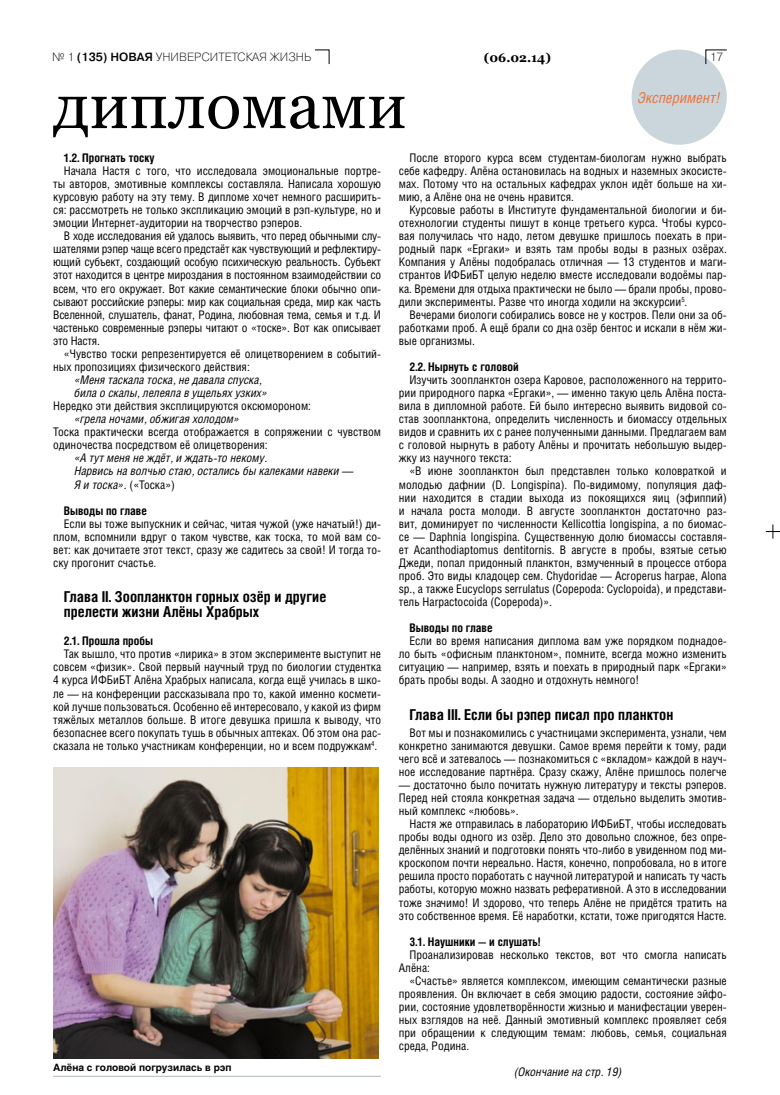
<style>
.page{position:relative;width:780px;height:1095px;background:#fff}
.page>*{position:absolute;margin:0;border:0;box-sizing:border-box;transform-origin:0 0}
.t1{font:65px "Georgia";color:#000}
.t2{font:700 15px/15px "Helios Cond C";color:#000}
.t3{font:italic 15px "Helios Cond C";color:#eb723d}
.t4{font:700 12.5px "Georgia";color:#000}
.t5{font:11.88px/13.1px "Helios Cond C";color:#000;text-align:justify}
.t6{font:italic 11.88px/13.1px "Helios Cond C";color:#000}
.t7{font:700 11.88px "Helios Cond C";color:#000}
.t8{font:11.88px "Pragmatica Light C";color:#000}
.t9{font:700 10px "Helios C";color:#000}
.s1{font-weight:700}
.s2{font-style:normal}
</style>
<div class="page">
<div style="left:631px;top:50px;width:95px;height:95px;background:#cad6db;border-radius:50%"></div>
<img style="left:53px;top:768px;width:325px;height:290px">
<hr style="left:53px;top:1076px;width:328px;height:1px;background:#aeb7bb">
<svg style="left:315px;top:49px;width:15px;height:15px"></svg>
<svg style="left:765px;top:524px;width:15px;height:15px"></svg>
<svg style="left:705px;top:49px;width:22px;height:16px"></svg>
<p class="t8" style="left:52px;top:51px;width:260px">№ 1 <span class="s1">(135) НОВАЯ</span> УНИВЕРСИТЕТСКАЯ ЖИЗНЬ</p>
<p class="t4" style="left:484px;top:49px;width:69px">(06.02.14)</p>
<p class="t8" style="left:709px;top:51px;width:15px">17</p>
<h1 class="t1" style="left:53px;top:66px;width:355px">дипломами</h1>
<p class="t3" style="left:637px;top:89px;width:84px">Эксперимент!</p>
<p class="t7" style="left:64px;top:151px;width:92px">1.2. Прогнать тоску</p>
<p class="t5" style="left:53px;top:164px;width:329px;text-indent:11px">Начала Настя с того, что исследовала эмоциональные портре&shy;ты авторов, эмотивные комплексы составляла. Написала хорошую курсовую работу на эту тему. В дипломе хочет немного расширить&shy;ся: рассмотреть не только экспликацию эмоций в рэп-культуре, но и эмоции Интернет-аудитории на творчество рэперов.</p>
<p class="t5" style="left:53px;top:229px;width:329px;text-indent:11px">В ходе исследования ей удалось выявить, что перед обычными слу&shy;шателями рэпер чаще всего предстаёт как чувствующий и рефлектиру&shy;ющий субъект, создающий особую психическую реальность. Субъект этот находится в центре мироздания в постоянном взаимодействии со всем, что его окружает. Вот какие семантические блоки обычно опи&shy;сывают российские рэперы: мир как социальная среда, мир как часть Вселенной, слушатель, фанат, Родина, любовная тема, семья и т.д. И частенько современные рэперы читают о «тоске». Вот как описывает это Настя.</p>
<p class="t5" style="left:53px;top:347px;width:329px;text-indent:11px">«Чувство тоски репрезентируется её олицетворением в событий&shy;ных пропозициях физического действия:</p>
<p class="t6" style="left:74px;top:373px;width:194px">«Меня таскала тоска, не давала спуска, била о скалы, лелеяла в ущельях узких»</p>
<p class="t5" style="left:53px;top:399px;width:259px">Нередко эти действия эксплицируются оксюмороном:</p>
<p class="t6" style="left:74px;top:412px;width:166px">«грела ночами, обжигая холодом»</p>
<p class="t5" style="left:53px;top:425px;width:329px">Тоска практически всегда отображается в сопряжении с чувством одиночества посредством её олицетворения:</p>
<p class="t6" style="left:74px;top:451px;width:280px">«А тут меня не ждёт, и ждать-то некому.<br>Нарвись на волчью стаю, остались бы калеками навеки —<br>Я и тоска». <span class="s2">(«Тоска»)</span></p>
<p class="t7" style="left:64px;top:503px;width:85px">Выводы по главе</p>
<p class="t5" style="left:53px;top:517px;width:329px;text-indent:11px">Если вы тоже выпускник и сейчас, читая чужой (уже начатый!) ди&shy;плом, вспомнили вдруг о таком чувстве, как тоска, то мой вам со&shy;вет: как дочитаете этот текст, сразу же садитесь за свой! И тогда то&shy;ску прогонит счастье.</p>
<p class="t2" style="left:64px;top:589px;width:264px">Глава II. Зоопланктон горных озёр и другие прелести жизни Алёны Храбрых</p>
<p class="t7" style="left:64px;top:634px;width:91px">2.1. Прошла пробы</p>
<p class="t5" style="left:53px;top:647px;width:329px;text-indent:11px">Так вышло, что против «лирика» в этом эксперименте выступит не совсем «физик». Свой первый научный труд по биологии студентка 4 курса ИФБиБТ Алёна Храбрых написала, когда ещё училась в шко&shy;ле — на конференции рассказывала про то, какой именно космети&shy;кой лучше пользоваться. Особенно её интересовало, у какой из фирм тяжёлых металлов больше. В итоге девушка пришла к выводу, что безопаснее всего покупать тушь в обычных аптеках. Об этом она рас&shy;сказала не только участникам конференции, но и всем подружкам<sup>4</sup>.</p>
<p class="t5" style="left:399px;top:151px;width:329px;text-indent:11px">После второго курса всем студентам-биологам нужно выбрать себе кафедру. Алёна остановилась на водных и наземных экосисте&shy;мах. Потому что на остальных кафедрах уклон идёт больше на хи&shy;мию, а Алёне она не очень нравится.</p>
<p class="t5" style="left:399px;top:203px;width:329px;text-indent:11px">Курсовые работы в Институте фундаментальной биологии и би&shy;отехнологии студенты пишут в конце третьего курса. Чтобы курсо&shy;вая получилась что надо, летом девушке пришлось поехать в при&shy;родный парк «Ергаки» и взять там пробы воды в разных озёрах.<br>Компания у Алёны подобралась отличная — 13 студентов и маги&shy;странтов ИФБиБТ целую неделю вместе исследовали водоёмы пар&shy;ка. Времени для отдыха практически не было — брали пробы, прово&shy;дили эксперименты. Разве что иногда ходили на экскурсии<sup>5</sup>.</p>
<p class="t5" style="left:399px;top:308px;width:329px;text-indent:11px">Вечерами биологи собирались вовсе не у костров. Пели они за об&shy;работками проб. А ещё брали со дна озёр бентос и искали в нём жи&shy;вые организмы.</p>
<p class="t7" style="left:409px;top:360px;width:111px">2.2. Нырнуть с головой</p>
<p class="t5" style="left:399px;top:373px;width:329px;text-indent:11px">Изучить зоопланктон озера Каровое, расположенного на террито&shy;рии природного парка «Ергаки», — именно такую цель Алёна поста&shy;вила в дипломной работе. Ей было интересно выявить видовой со&shy;став зоопланктона, определить численность и биомассу отдельных видов и сравнить их с ранее полученными данными. Предлагаем вам с головой нырнуть в работу Алёны и прочитать небольшую выдер&shy;жку из научного текста:</p>
<p class="t5" style="left:399px;top:464px;width:329px;text-indent:11px">«В июне зоопланктон был представлен только коловраткой и молодью дафнии (D. Longispina). По-видимому, популяция даф&shy;нии находится в стадии выхода из покоящихся яиц (эфиппий) и начала роста молоди. В августе зоопланктон достаточно раз&shy;вит, доминирует по численности Kellicottia longispina, а по биомас&shy;се — Daphnia longispina. Существенную долю биомассы составля&shy;ет Acanthodiaptomus dentitornis. В августе в пробы, взятые сетью Джеди, попал придонный планктон, взмученный в процессе отбора проб. Это виды кладоцер сем. Chydoridae — Acroperus harpae, Alona sp., а также Eucyclops serrulatus (Copepoda: Cyclopoida), и представи&shy;тель Harpactocoida (Copepoda)».</p>
<p class="t7" style="left:409px;top:621px;width:85px">Выводы по главе</p>
<p class="t5" style="left:399px;top:634px;width:329px;text-indent:11px">Если во время написания диплома вам уже порядком поднадое&shy;ло быть «офисным планктоном», помните, всегда можно изменить ситуацию — например, взять и поехать в природный парк «Ергаки» брать пробы воды. А заодно и отдохнуть немного!</p>
<p class="t2" style="left:409px;top:706px;width:265px">Глава III. Если бы рэпер писал про планктон</p>
<p class="t5" style="left:399px;top:726px;width:329px;text-indent:11px">Вот мы и познакомились с участницами эксперимента, узнали, чем конкретно занимаются девушки. Самое время перейти к тому, ради чего всё и затевалось — познакомиться с «вкладом» каждой в науч&shy;ное исследование партнёра. Сразу скажу, Алёне пришлось полегче</p>
<p class="t5" style="left:399px;top:778px;width:329px">— достаточно было почитать нужную литературу и тексты рэперов.<br>Перед ней стояла конкретная задача — отдельно выделить эмотив&shy;ный комплекс «любовь».</p>
<p class="t5" style="left:399px;top:817px;width:329px;text-indent:11px">Настя же отправилась в лабораторию ИФБиБТ, чтобы исследовать пробы воды одного из озёр. Дело это довольно сложное, без опре&shy;делённых знаний и подготовки понять что-либо в увиденном под ми&shy;кроскопом почти нереально. Настя, конечно, попробовала, но в итоге решила просто поработать с научной литературой и написать ту часть работы, которую можно назвать реферативной. А это в исследовании тоже значимо! И здорово, что теперь Алёне не придётся тратить на это собственное время. Её наработки, кстати, тоже пригодятся Насте.</p>
<p class="t7" style="left:409px;top:934px;width:132px">3.1. Наушники — и слушать!</p>
<p class="t5" style="left:399px;top:948px;width:329px;text-indent:11px">Проанализировав несколько текстов, вот что смогла написать<br>Алёна:</p>
<p class="t5" style="left:399px;top:974px;width:329px;text-indent:11px">«Счастье» является комплексом, имеющим семантически разные проявления. Он включает в себя эмоцию радости, состояние эйфо&shy;рии, состояние удовлетворённости жизнью и манифестации уверен&shy;ных взглядов на неё. Данный эмотивный комплекс проявляет себя при обращении к следующим темам: любовь, семья, социальная среда, Родина.</p>
<p class="t6" style="left:514px;top:1065px;width:109px">(Окончание на стр. 19)</p>
<p class="t9" style="left:53px;top:1061px;width:180px">Алёна с головой погрузилась в рэп</p>
</div>
